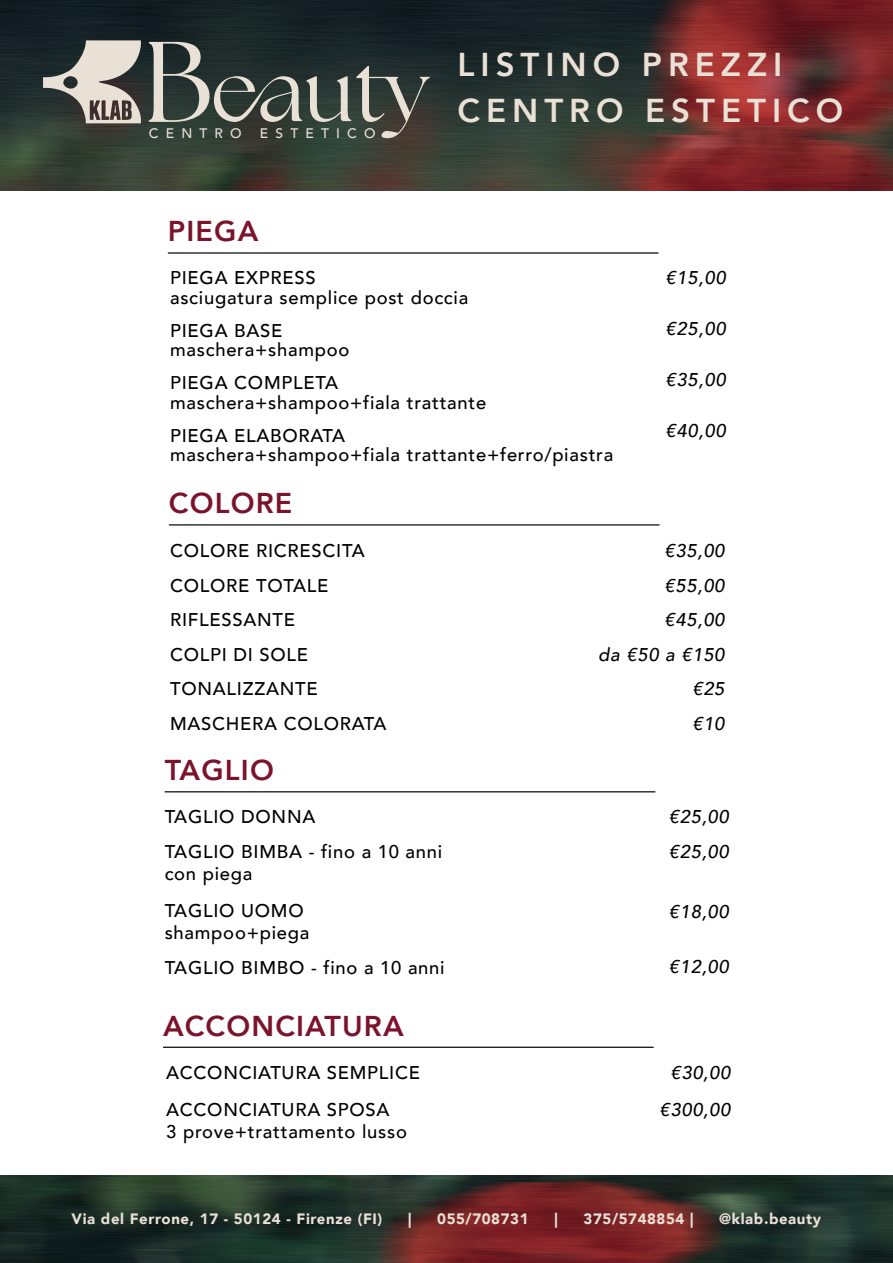
<style>
.page{position:relative;width:893px;height:1263px;background:#fff}
.page>*{position:absolute;margin:0;border:0;box-sizing:border-box;transform-origin:0 0}
.t1{font:800 33px/45.3px "Avenir";letter-spacing:.18em;color:#e9e0d6}
.t2{font:800 28.65px "Avenir";letter-spacing:.04em;color:#7b132c}
.t3{font:500 18.45px/34.5px "Avenir";letter-spacing:.04em;color:#000001}
.t4{font:italic 500 18.45px/34.5px "Avenir";letter-spacing:.04em;color:#000001;text-align:right}
.t5{font:900 15px "Avenir";letter-spacing:.04em;color:#e9e0d6}
.t6{font:500 13.8px "Avenir";letter-spacing:.52em;color:#e9e0d6}
</style>
<div class="page">
<img style="left:0;top:0;width:893px;height:190px">
<img style="left:0;top:1176px;width:893px;height:87px">
<img style="left:39px;top:41px;width:386px;height:103px">
<hr style="left:169px;top:524px;width:490px;height:1px;background:#000001">
<hr style="left:165px;top:791px;width:490px;height:1px;background:#000001">
<hr style="left:163px;top:1047px;width:491px;height:1px;background:#000001">
<hr style="left:168px;top:252px;width:490px;height:2px;background:#000001">
<svg style="left:149px;top:42px;width:281px;height:96px;background:#48504b"></svg>
<svg style="left:43px;top:40px;width:98px;height:83px;background:#8a8883"></svg>
<p class="t6" style="left:149px;top:121px;width:94px">CENTRO</p>
<p class="t6" style="left:260px;top:121px;width:117px">ESTETICO</p>
<h1 class="t1" style="left:458px;top:42px;width:387px">LISTINO PREZZI<br>CENTRO ESTETICO</h1>
<h1 class="t1" style="left:457px;top:88px;width:314px">PARRUCCHIERE</h1>
<h2 class="t2" style="left:168px;top:209px;width:92px">PIEGA</h2>
<p class="t3" style="left:170px;top:267px;width:300px;line-height:19.5px">PIEGA EXPRESS<br>asciugatura semplice post doccia</p>
<p class="t3" style="left:170px;top:320px;width:181px;line-height:19.5px">PIEGA BASE maschera+shampoo</p>
<p class="t3" style="left:170px;top:372px;width:318px;line-height:19.5px">PIEGA COMPLETA maschera+shampoo+fiala trattante</p>
<p class="t3" style="left:170px;top:425px;width:445px;line-height:19.5px">PIEGA ELABORATA<br>maschera+shampoo+fiala trattante+ferro/piastra</p>
<h2 class="t2" style="left:169px;top:481px;width:125px">COLORE</h2>
<p class="t4" style="left:666px;top:261px;width:62px">€15,00</p>
<p class="t4" style="left:666px;top:312px;width:62px">€25,00</p>
<p class="t4" style="left:666px;top:363px;width:62px">€35,00</p>
<p class="t4" style="left:666px;top:414px;width:62px">€40,00</p>
<p class="t3" style="left:170px;top:532px;width:218px">COLORE RICRESCITA<br>COLORE TOTALE<br>RIFLESSANTE<br>COLPI DI SOLE<br>TONALIZZANTE<br>MASCHERA COLORATA</p>
<p class="t4" style="left:598px;top:534px;width:128px">€35,00<br>€55,00<br>€45,00<br>da €50 a €150 €25<br>€10</p>
<h2 class="t2" style="left:165px;top:748px;width:111px">TAGLIO</h2>
<p class="t3" style="left:165px;top:799px;width:279px">TAGLIO DONNA<br>TAGLIO BIMBA - fino a 10 anni</p>
<p class="t3" style="left:165px;top:854px;width:140px;line-height:36.9px">con piega<br>TAGLIO UOMO</p>
<p class="t3" style="left:165px;top:914px;width:281px">shampoo+piega<br>TAGLIO BIMBO - fino a 10 anni</p>
<h2 class="t2" style="left:163px;top:1003px;width:242px">ACCONCIATURA</h2>
<p class="t3" style="left:166px;top:1053px;width:255px;line-height:36.9px">ACCONCIATURA SEMPLICE<br>ACCONCIATURA SPOSA</p>
<p class="t3" style="left:166px;top:1113px;width:242px">3 prove+trattamento lusso</p>
<p class="t4" style="left:669px;top:800px;width:62px;text-align:left">€25,00 €25,00</p>
<p class="t4" style="left:669px;top:894px;width:62px">€18,00</p>
<p class="t4" style="left:669px;top:950px;width:62px">€12,00</p>
<p class="t4" style="left:659px;top:1054px;width:72px;line-height:36.9px;text-align:center">€30,00 €300,00</p>
<p class="t5" style="left:71px;top:1206px;width:312px">Via del Ferrone, 17 - 50124 - Firenze (FI)</p>
<p class="t5" style="left:408px;top:1206px;width:5px">|</p>
<p class="t5" style="left:437px;top:1206px;width:93px">055/708731</p>
<p class="t5" style="left:554px;top:1206px;width:5px">|</p>
<p class="t5" style="left:584px;top:1206px;width:111px">375/5748854 |</p>
<p class="t5" style="left:719px;top:1206px;width:103px">@klab.beauty</p>
</div>
